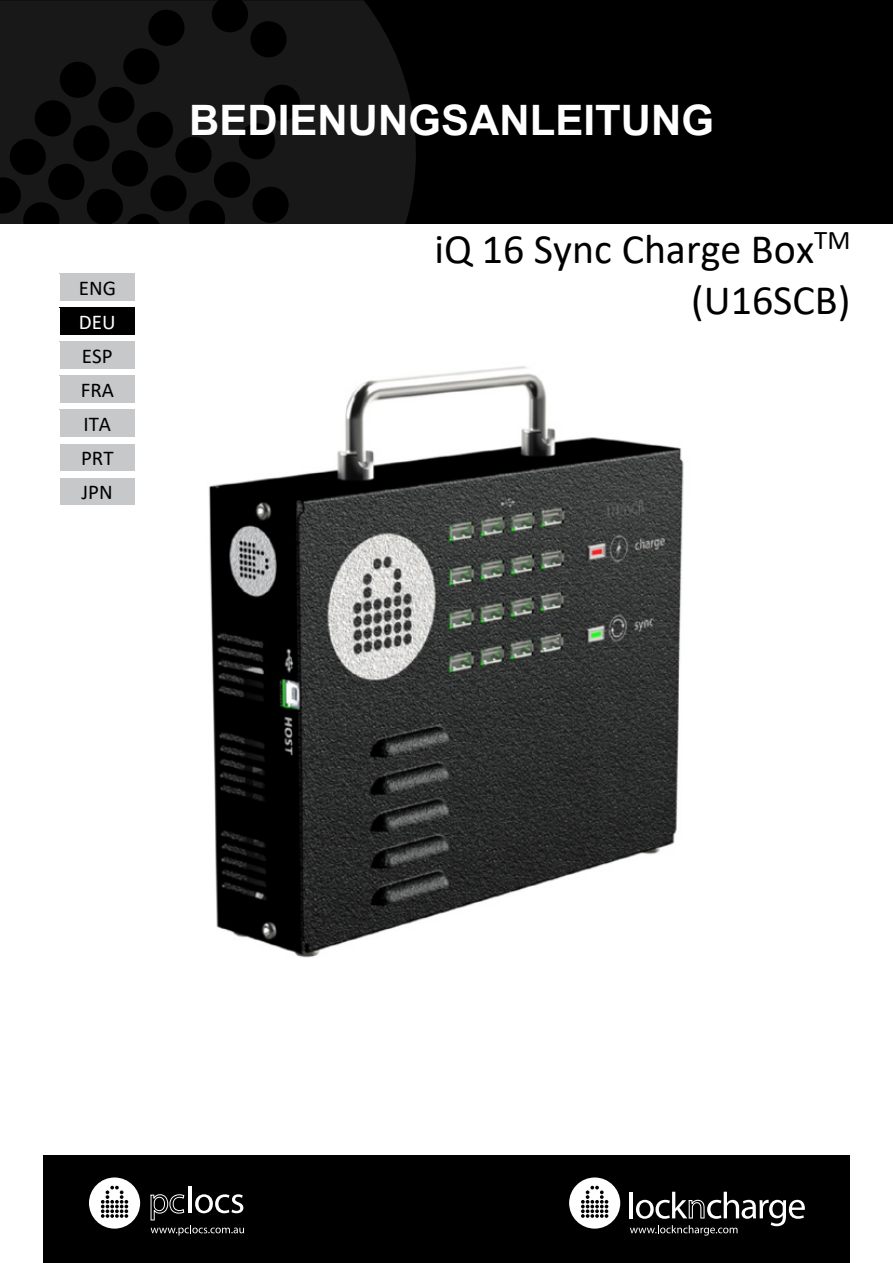
<style>
.page{position:relative;width:893px;height:1263px;background:#fff}
.page>*{position:absolute;margin:0;border:0;box-sizing:border-box;transform-origin:0 0}
.t1{font:42px/51.3px "Calibri";color:#000;text-align:right}
.t2{font:700 42px "Arial";color:#fff}
.t3{font:21px/34px "Calibri";color:#000}
.t4{font:21px "Calibri";color:#fff}
</style>
<div class="page">
<div style="left:0;top:0;width:893px;height:223px;background:#000"></div>
<svg style="left:0;top:0;width:416px;height:223px;fill:#181818"></svg>
<div style="left:43px;top:1155px;width:806px;height:107px;background:#000"></div>
<svg style="left:569px;top:1177px;width:51px;height:51px"></svg>
<hr style="left:188px;top:1186px;width:4px;height:27px;background:#fff">
<svg style="left:89px;top:1177px;width:51px;height:51px"></svg>
<svg style="left:150px;top:1194px;width:94px;height:41px"></svg>
<svg style="left:630px;top:1192px;width:175px;height:43px"></svg>
<img style="left:208px;top:366px;width:476px;height:592px">
<div style="left:60px;top:274px;width:75px;height:27px;background:#c6c8ca"></div>
<div style="left:60px;top:308px;width:75px;height:27px;background:#000"></div>
<div style="left:60px;top:342px;width:75px;height:27px;background:#c6c8ca"></div>
<div style="left:60px;top:376px;width:75px;height:27px;background:#c6c8ca"></div>
<div style="left:60px;top:410px;width:75px;height:27px;background:#c6c8ca"></div>
<div style="left:60px;top:444px;width:75px;height:27px;background:#c6c8ca"></div>
<div style="left:60px;top:478px;width:75px;height:27px;background:#c6c8ca"></div>
<p class="t3" style="left:79px;top:270px;width:39px">ENG</p>
<p class="t4" style="left:79px;top:307px;width:38px">DEU</p>
<p class="t3" style="left:81px;top:338px;width:35px">ESP<br>FRA<br>ITA<br>PRT<br>JPN</p>
<p class="t2" style="left:189px;top:91px;width:527px">BEDIENUNGSANLEITUNG</p>
<p class="t1" style="left:434px;top:222px;width:418px">iQ 16 Sync Charge Box<sup>TM </sup>(U16SCB)</p>
</div>
